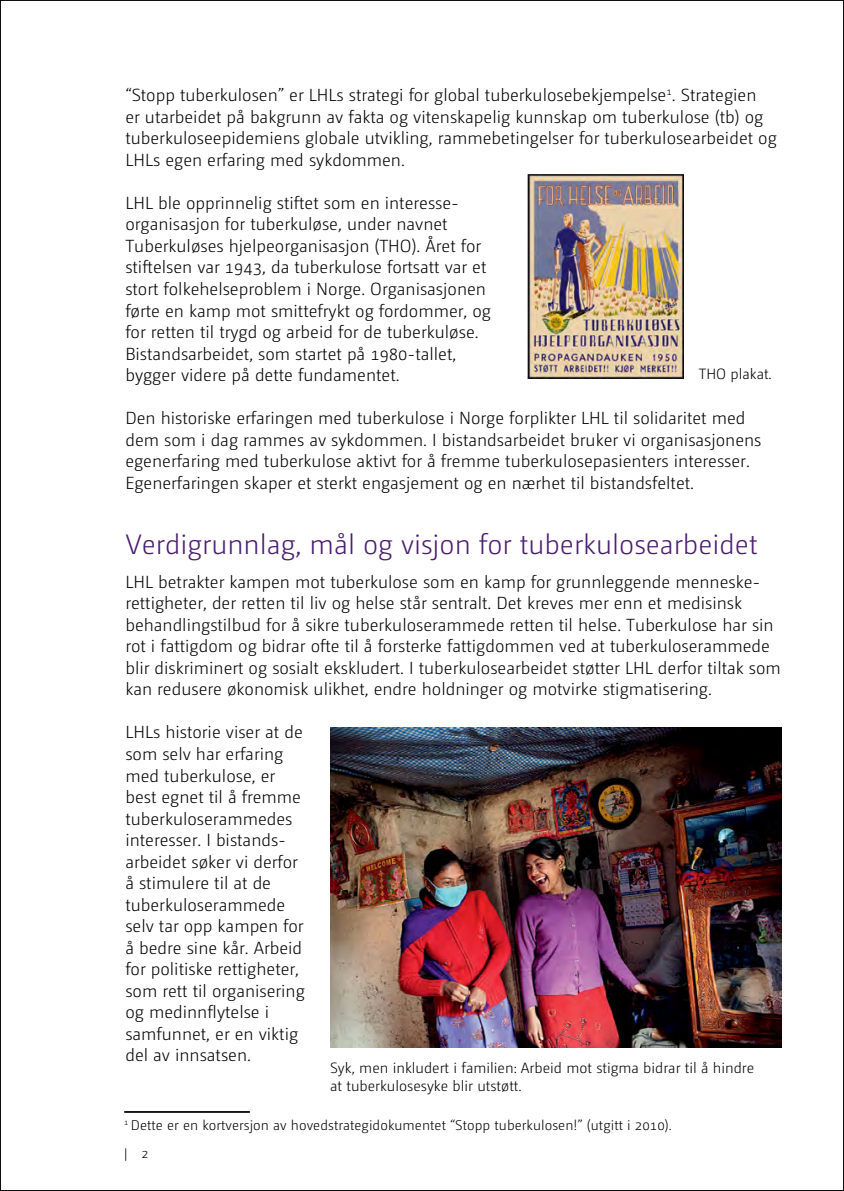
<style>
.page{position:relative;width:844px;height:1191px;background:#fff}
.page>*{position:absolute;margin:0;border:0;box-sizing:border-box;transform-origin:0 0}
.t1{font:300 28px "Camingo Dos";color:#4a1d6f}
.t2{font:300 17.5px/21.5px "Camingo Dos";color:#000}
.t3{font:300 14.88px/17.5px "Camingo Dos";color:#000}
.t4{font:300 14px "Camingo Dos";letter-spacing:.005em;color:#000}
.t5{font:300 13.12px "Camingo Dos";color:#000}
</style>
<div class="page">
<img style="left:527px;top:174px;width:156px;height:204px">
<img style="left:330px;top:727px;width:450px;height:320px">
<hr style="left:124px;top:1111px;width:126px;height:1px;background:#000">
<p class="t2" style="left:125px;top:84px;width:653px">“Stopp tuberkulosen” er LHLs strategi for global tuberkulosebekjempelse<sup>1</sup>. Strategien<br>er utarbeidet på bakgrunn av fakta og vitenskapelig kunnskap om tuberkulose (tb) og tuberkuloseepidemiens globale utvikling, rammebetingelser for tuberkulosearbeidet og LHLs egen erfaring med sykdommen.</p>
<p class="t2" style="left:125px;top:192px;width:367px">LHL ble opprinnelig stiftet som en interesse&shy;organisasjon for tuberkuløse, under navnet Tuberkuløses hjelpeorganisasjon (THO). Året for stiftelsen var 1943, da tuberkulose fortsatt var et stort folkehelseproblem i Norge. Organisasjonen førte en kamp mot smittefrykt og fordommer, og for retten til trygd og arbeid for de tuberkuløse.<br>Bistandsarbeidet, som startet på 1980-tallet, bygger videre på dette fundamentet.</p>
<p class="t2" style="left:125px;top:407px;width:637px">Den historiske erfaringen med tuberkulose i Norge forplikter LHL til solidaritet med dem som i dag rammes av sykdommen. I bistandsarbeidet bruker vi organisasjonens egenerfaring med tuberkulose aktivt for å fremme tuberkulosepasienters interesser.<br>Egenerfaringen skaper et sterkt engasjement og en nærhet til bistandsfeltet.</p>
<p class="t3" style="left:698px;top:365px;width:75px">THO plakat.</p>
<h1 class="t1" style="left:125px;top:528px;width:633px">Verdigrunnlag, mål og visjon for tuberkulosearbeidet</h1>
<p class="t2" style="left:125px;top:571px;width:657px">LHL betrakter kampen mot tuberkulose som en kamp for grunnleggende menneske&shy;rettigheter, der retten til liv og helse står sentralt. Det kreves mer enn et medisinsk behandlingstilbud for å sikre tuberkuloserammede retten til helse. Tuberkulose har sin rot i fattigdom og bidrar ofte til å forsterke fattigdommen ved at tuberkuloserammede blir diskriminert og sosialt ekskludert. I tuberkulosearbeidet støtter LHL derfor tiltak som kan redusere økonomisk ulikhet, endre holdninger og motvirke stigmatisering.</p>
<p class="t2" style="left:125px;top:721px;width:181px">LHLs historie viser at de som selv har erfaring med tuberkulose, er best egnet til å fremme tuberkuloserammedes interesser. I bistands&shy;arbeidet søker vi derfor å stimulere til at de tuberkuloserammede selv tar opp kampen for å bedre sine kår. Arbeid for politiske rettigheter, som rett til organisering og medinnflytelse i samfunnet, er en viktig del av innsatsen.</p>
<p class="t3" style="left:330px;top:1059px;width:425px">Syk, men inkludert i familien: Arbeid mot stigma bidrar til å hindre at tuberkulosesyke blir utstøtt.</p>
<p class="t4" style="left:124px;top:1117px;width:549px"><sup>1</sup> Dette er en kortversjon av hovedstrategidokumentet “Stopp tuberkulosen!” (utgitt i 2010).</p>
<p class="t5" style="left:124px;top:1145px;width:26px">| 2</p>
</div>
